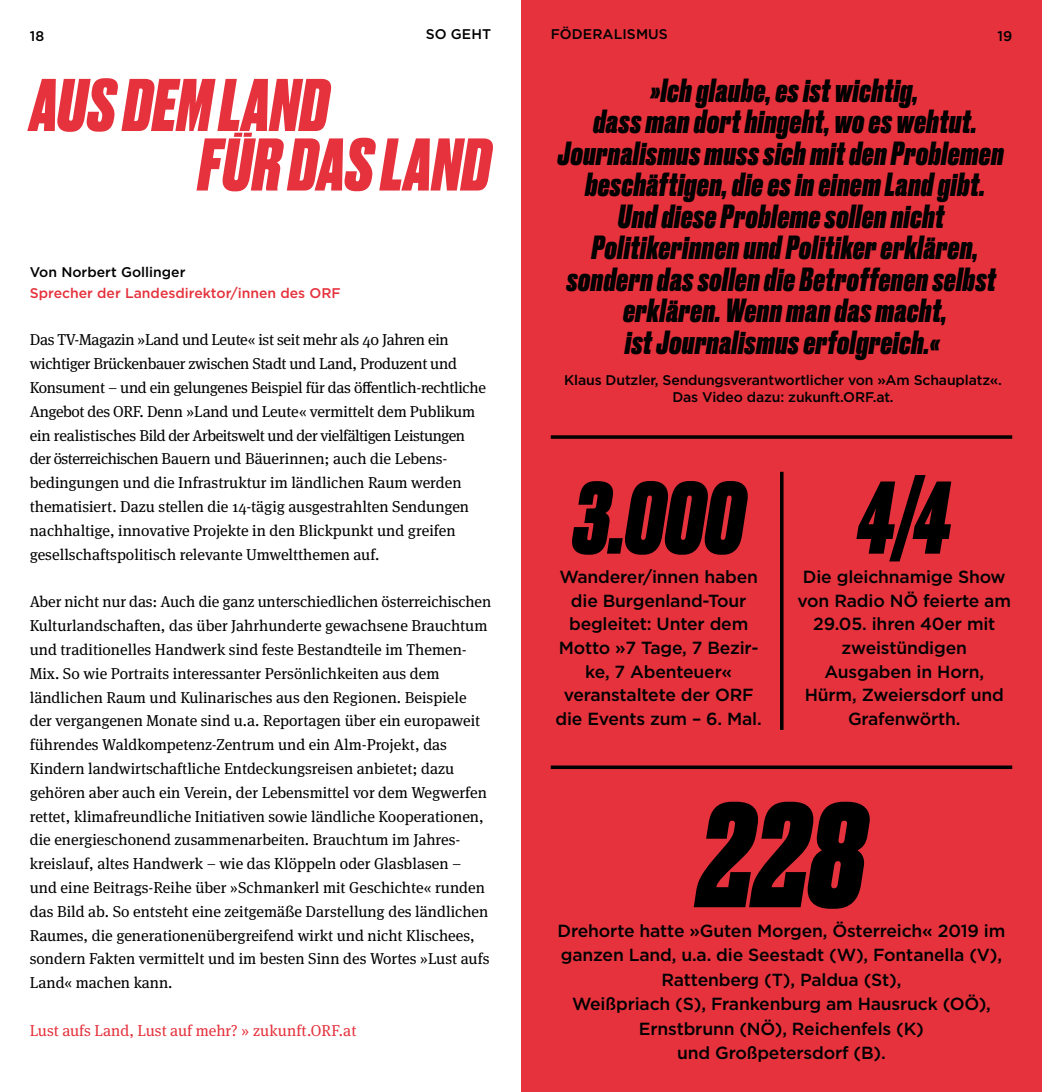
<style>
.page{position:relative;width:1042px;height:1092px;background:#fff}
.page>*{position:absolute;margin:0;border:0;box-sizing:border-box;transform-origin:0 0}
.t1{font:italic 800 140px "Druk";color:#000}
.t2{font:italic 800 96.25px "Druk";color:#000}
.t3{font:italic 800 31.5px/31.5px "Druk";letter-spacing:.02em;color:#000;text-align:center}
.t4{font:500 17.5px/23.6px "Gotham";letter-spacing:-.01em;color:#000;text-align:center}
.t5{font:15.75px/23.8px "Meta Serif Pro";color:#000}
.t6{font:15.75px "Meta Serif Pro";color:#e5323d}
.t7{font:500 14px/17.5px "Gotham";letter-spacing:-.01em;color:#000;text-align:center}
.t8{font:500 14px "Gotham";color:#e5323d}
</style>
<div class="page">
<div style="left:521px;top:0;width:521px;height:1091px;background:#e5323d"></div>
<svg style="left:27px;top:78px;width:466px;height:113px"></svg>
<svg style="left:551px;top:765px;width:461px;height:4px;background:#1d0607"></svg>
<svg style="left:551px;top:435px;width:461px;height:4px;background:#1c0607"></svg>
<hr style="left:780px;top:472px;width:3px;height:257px;background:#000">
<p class="t7" style="left:30px;top:27px;width:16px">18</p>
<p class="t7" style="left:426px;top:25px;width:67px">SO GEHT</p>
<p class="t7" style="left:551px;top:25px;width:119px">FÖDERALISMUS</p>
<p class="t7" style="left:997px;top:27px;width:16px">19</p>
<p class="t7" style="left:30px;top:263px;width:157px">Von Norbert Gollinger</p>
<p class="t8" style="left:30px;top:283px;width:312px">Sprecher der Landesdirektor/innen des ORF</p>
<p class="t5" style="left:30px;top:327px;width:458px">Das TV-Magazin »Land und Leute« ist seit mehr als 40 Jahren ein wichtiger Brückenbauer zwischen Stadt und Land, Produzent und Konsument – und ein gelungenes Beispiel für das öffentlich-rechtliche Angebot des ORF. Denn »Land und Leute« vermittelt dem Publikum ein realistisches Bild der Arbeitswelt und der vielfältigen Leistungen der österreichischen Bauern und Bäuerinnen; auch die Lebens&shy;bedingungen und die Infrastruktur im ländlichen Raum werden thematisiert. Dazu stellen die 14-tägig ausgestrahlten Sendungen nachhaltige, innovative Projekte in den Blickpunkt und greifen gesellschaftspolitisch relevante Umweltthemen auf.</p>
<p class="t5" style="left:30px;top:589px;width:463px">Aber nicht nur das: Auch die ganz unterschiedlichen österreichischen Kulturlandschaften, das über Jahrhunderte gewachsene Brauchtum und traditionelles Handwerk sind feste Bestandteile im Themen-Mix. So wie Portraits interessanter Persönlichkeiten aus dem ländlichen Raum und Kulinarisches aus den Regionen. Beispiele der vergangenen Monate sind u.a. Reportagen über ein europaweit führendes Waldkompetenz-Zentrum und ein Alm-Projekt, das Kindern landwirtschaftliche Entdeckungsreisen anbietet; dazu gehören aber auch ein Verein, der Lebensmittel vor dem Wegwerfen rettet, klimafreundliche Initiativen sowie ländliche Kooperationen, die energieschonend zusammenarbeiten. Brauchtum im Jahres&shy;kreislauf, altes Handwerk – wie das Klöppeln oder Glasblasen – und eine Beitrags-Reihe über »Schmankerl mit Geschichte« runden das Bild ab. So entsteht eine zeitgemäße Darstellung des ländlichen Raumes, die generationenübergreifend wirkt und nicht Klischees, sondern Fakten vermittelt und im besten Sinn des Wortes »Lust aufs Land« machen kann.</p>
<p class="t6" style="left:30px;top:1018px;width:328px">Lust aufs Land, Lust auf mehr? » zukunft.ORF.at</p>
<p class="t3" style="left:558px;top:73px;width:447px">»Ich glaube, es ist wichtig,<br>dass man dort hingeht, wo es wehtut.<br>Journalismus muss sich mit den Problemen beschäftigen, die es in einem Land gibt.<br>Und diese Probleme sollen nicht Politikerinnen und Politiker erklären, sondern das sollen die Betroffenen selbst erklären. Wenn man das macht,<br>ist Journalismus erfolgreich.«</p>
<p class="t7" style="left:564px;top:371px;width:439px">Klaus Dutzler, Sendungsverantwortlicher von »Am Schauplatz«.<br>Das Video dazu: zukunft.ORF.at.</p>
<h2 class="t2" style="left:573px;top:451px;width:173px">3.000</h2>
<p class="t4" style="left:555px;top:565px;width:208px">Wanderer/innen haben die Burgenland-Tour begleitet: Unter dem<br>Motto »7 Tage, 7 Bezir&shy;ke, 7 Abenteuer« veranstaltete der ORF die Events zum – 6. Mal.</p>
<h2 class="t2" style="left:857px;top:451px;width:95px">4/4</h2>
<p class="t4" style="left:797px;top:565px;width:215px">Die gleichnamige Show von Radio NÖ feierte am<br>29.05. ihren 40er mit zweistündigen<br>Ausgaben in Horn,<br>Hürm, Zweiersdorf und<br>Grafenwörth.</p>
<h1 class="t1" style="left:698px;top:758px;width:169px">228</h1>
<p class="t4" style="left:558px;top:917px;width:449px;line-height:24.5px">Drehorte hatte »Guten Morgen, Österreich« 2019 im ganzen Land, u.a. die Seestadt (W), Fontanella (V), Rattenberg (T), Paldua (St),<br>Weißpriach (S), Frankenburg am Hausruck (OÖ), Ernstbrunn (NÖ), Reichenfels (K)<br>und Großpetersdorf (B).</p>
</div>
